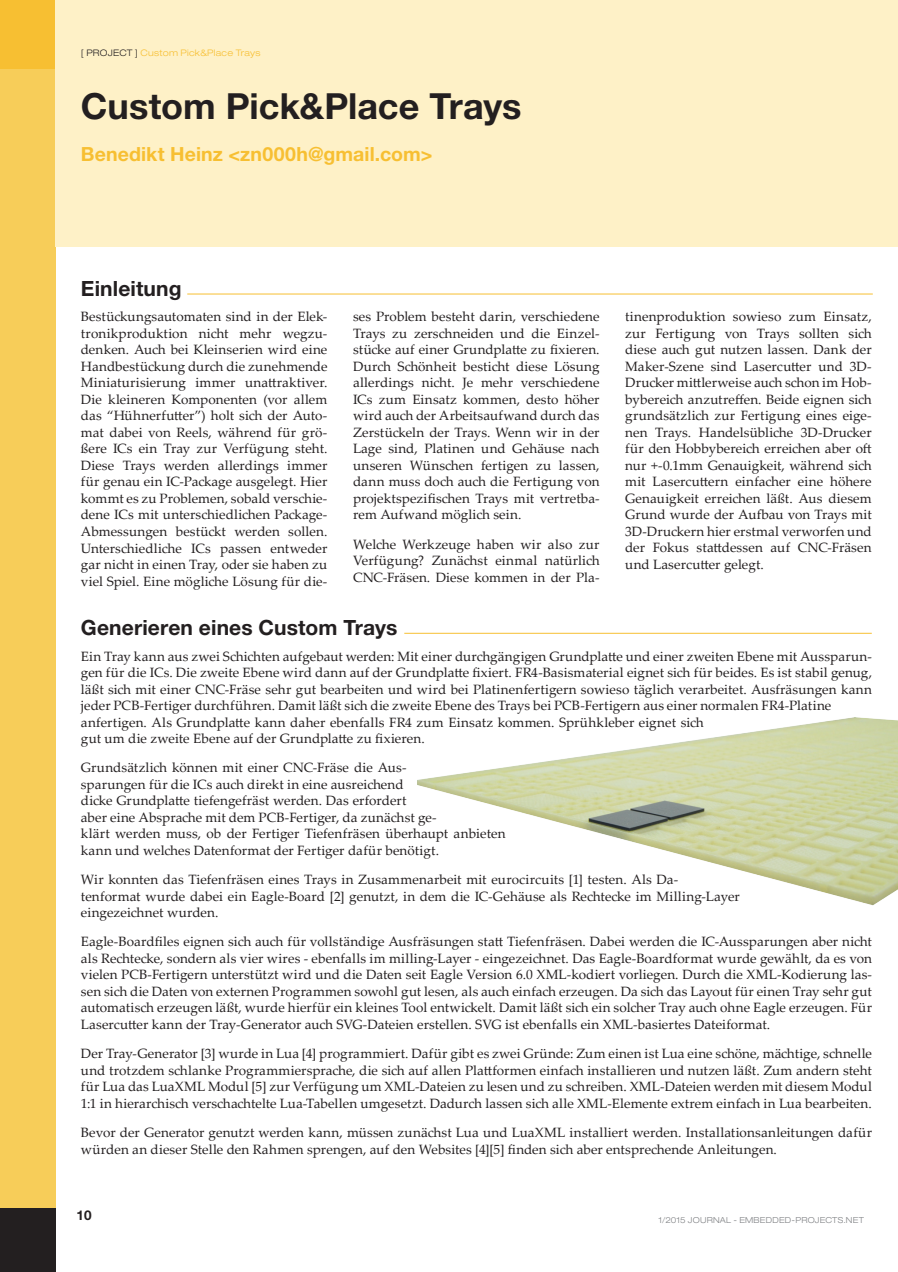
<style>
.page{position:relative;width:898px;height:1272px;background:#fff}
.page>*{position:absolute;margin:0;border:0;box-sizing:border-box;transform-origin:0 0}
.t1{font:700 36px "Helvetica Neue LT Std";color:#231f20}
.t2{font:700 21px "Helvetica Neue LT Std";letter-spacing:.005em;color:#231f20}
.t3{font:700 19.5px "Helvetica Neue LT Std";letter-spacing:.005em;color:#f7bf32}
.t4{font:13.5px/16.5px "Palatino Linotype";letter-spacing:.005em;color:#231f20;text-align:justify}
.t5{font:700 13.5px "Helvetica Neue LT Std";color:#231f20}
.t6{font:300 expanded 9px "Helvetica Neue LT Std";letter-spacing:.025em;color:#f7bf32}
.t7{font:300 expanded 8.25px "Helvetica Neue LT Std";letter-spacing:.025em;color:#808285}
.s1{color:#231f20}
</style>
<div class="page">
<div style="left:0;top:68px;width:55px;height:1140px;background:#f7cd59"></div>
<div style="left:0;top:0;width:55px;height:68px;background:#f7bf32"></div>
<div style="left:0;top:1208px;width:55px;height:63px;background:#231f20"></div>
<hr style="left:187px;top:293px;width:685px;height:1px;background:#f7bf32">
<hr style="left:404px;top:633px;width:467px;height:1px;background:#f7bf32">
<div style="left:55px;top:0;width:842px;height:22px;background:#fef1c7"></div>
<div style="left:55px;top:3px;width:842px;height:244px;background:#fef1c7"></div>
<img style="left:417px;top:718px;width:480px;height:188px">
<p class="t6" style="left:81px;top:48px;width:181px"><span class="s1">[ PROJECT ]</span> Custom Pick&amp;Place Trays</p>
<h1 class="t1" style="left:81px;top:84px;width:442px">Custom Pick&amp;Place Trays</h1>
<h3 class="t3" style="left:81px;top:142px;width:353px">Benedikt Heinz &lt;zn000h@gmail.com&gt;</h3>
<h2 class="t2" style="left:81px;top:275px;width:102px">Einleitung</h2>
<p class="t4" style="left:81px;top:308px;width:248px">Bestückungsautomaten sind in der Elek&shy;tronikproduktion nicht mehr wegzu&shy;denken. Auch bei Kleinserien wird eine Handbestückung durch die zunehmende Miniaturisierung immer unattraktiver.<br>Die kleineren Komponenten (vor allem das “Hühnerfutter”) holt sich der Auto&shy;mat dabei von Reels, während für grö&shy;ßere ICs ein Tray zur Verfügung steht.<br>Diese Trays werden allerdings immer für genau ein IC-Package ausgelegt. Hier kommt es zu Problemen, sobald verschie&shy;dene ICs mit unterschiedlichen Package-Abmessungen bestückt werden sollen.<br>Unterschiedliche ICs passen entweder gar nicht in einen Tray, oder sie haben zu viel Spiel. Eine mögliche Lösung für die-</p>
<p class="t4" style="left:353px;top:308px;width:248px">ses Problem besteht darin, verschiedene Trays zu zerschneiden und die Einzel&shy;stücke auf einer Grundplatte zu fixieren.<br>Durch Schönheit besticht diese Lösung allerdings nicht. Je mehr verschiedene ICs zum Einsatz kommen, desto höher wird auch der Arbeitsaufwand durch das Zerstückeln der Trays. Wenn wir in der Lage sind, Platinen und Gehäuse nach unseren Wünschen fertigen zu lassen, dann muss doch auch die Fertigung von projektspezifischen Trays mit vertretba&shy;rem Aufwand möglich sein.</p>
<p class="t4" style="left:353px;top:535px;width:248px">Welche Werkzeuge haben wir also zur Verfügung? Zunächst einmal natürlich CNC-Fräsen. Diese kommen in der Pla-</p>
<h2 class="t2" style="left:81px;top:614px;width:318px">Generieren eines Custom Trays</h2>
<p class="t4" style="left:625px;top:308px;width:248px">tinenproduktion sowieso zum Einsatz, zur Fertigung von Trays sollten sich diese auch gut nutzen lassen. Dank der Maker-Szene sind Lasercutter und 3D-Drucker mittlerweise auch schon im Hob&shy;bybereich anzutreffen. Beide eignen sich grundsätzlich zur Fertigung eines eige&shy;nen Trays. Handelsübliche 3D-Drucker für den Hobbybereich erreichen aber oft nur +-0.1mm Genauigkeit, während sich mit Lasercuttern einfacher eine höhere Genauigkeit erreichen läßt. Aus diesem Grund wurde der Aufbau von Trays mit 3D-Druckern hier erstmal verworfen und der Fokus stattdessen auf CNC-Fräsen und Lasercutter gelegt.</p>
<p class="t4" style="left:81px;top:647px;width:792px;text-align:left">Ein Tray kann aus zwei Schichten aufgebaut werden: Mit einer durchgängigen Grundplatte und einer zweiten Ebene mit Aussparun&shy;gen für die ICs. Die zweite Ebene wird dann auf der Grundplatte fixiert. FR4-Basismaterial eignet sich für beides. Es ist stabil genug, läßt sich mit einer CNC-Fräse sehr gut bearbeiten und wird bei Platinenfertigern sowieso täglich verarbeitet. Ausfräsungen kann jeder PCB-Fertiger durchführen. Damit läßt sich die zweite Ebene des Trays bei PCB-Fertigern aus einer normalen FR4-Platine anfertigen. Als Grundplatte kann daher ebenfalls FR4 zum Einsatz kommen. Sprühkleber eignet sich<br>gut um die zweite Ebene auf der Grundplatte zu fixieren.</p>
<p class="t4" style="left:81px;top:759px;width:426px;text-align:left">Grundsätzlich können mit einer CNC-Fräse die Aus-<br>sparungen für die ICs auch direkt in eine ausreichend<br>dicke Grundplatte tiefengefräst werden. Das erfordert<br>aber eine Absprache mit dem PCB-Fertiger, da zunächst ge-<br>klärt werden muss, ob der Fertiger Tiefenfräsen überhaupt anbieten kann und welches Datenformat der Fertiger dafür benötigt.</p>
<p class="t4" style="left:81px;top:870px;width:660px;text-align:left">Wir konnten das Tiefenfräsen eines Trays in Zusammenarbeit mit eurocircuits [1] testen. Als Da&shy;tenformat wurde dabei ein Eagle-Board [2] genutzt, in dem die IC-Gehäuse als Rechtecke im Milling-Layer eingezeichnet wurden.</p>
<p class="t4" style="left:81px;top:933px;width:792px">Eagle-Boardfiles eignen sich auch für vollständige Ausfräsungen statt Tiefenfräsen. Dabei werden die IC-Aussparungen aber nicht als Rechtecke, sondern als vier wires - ebenfalls im milling-Layer - eingezeichnet. Das Eagle-Boardformat wurde gewählt, da es von vielen PCB-Fertigern unterstützt wird und die Daten seit Eagle Version 6.0 XML-kodiert vorliegen. Durch die XML-Kodierung las&shy;sen sich die Daten von externen Programmen sowohl gut lesen, als auch einfach erzeugen. Da sich das Layout für einen Tray sehr gut automatisch erzeugen läßt, wurde hierfür ein kleines Tool entwickelt. Damit läßt sich ein solcher Tray auch ohne Eagle erzeugen. Für Lasercutter kann der Tray-Generator auch SVG-Dateien erstellen. SVG ist ebenfalls ein XML-basiertes Dateiformat.</p>
<p class="t4" style="left:81px;top:1044px;width:792px">Der Tray-Generator [3] wurde in Lua [4] programmiert. Dafür gibt es zwei Gründe: Zum einen ist Lua eine schöne, mächtige, schnelle und trotzdem schlanke Programmiersprache, die sich auf allen Plattformen einfach installieren und nutzen läßt. Zum andern steht für Lua das LuaXML Modul [5] zur Verfügung um XML-Dateien zu lesen und zu schreiben. XML-Dateien werden mit diesem Modul 1:1 in hierarchisch verschachtelte Lua-Tabellen umgesetzt. Dadurch lassen sich alle XML-Elemente extrem einfach in Lua bearbeiten.</p>
<p class="t4" style="left:81px;top:1123px;width:792px">Bevor der Generator genutzt werden kann, müssen zunächst Lua und LuaXML installiert werden. Installationsanleitungen dafür würden an dieser Stelle den Rahmen sprengen, auf den Websites [4][5] finden sich aber entsprechende Anleitungen.</p>
<p class="t5" style="left:77px;top:1206px;width:17px">10</p>
<p class="t7" style="left:658px;top:1214px;width:207px">1/2015 JOURNAL - EMBEDDED-PROJECTS.NET</p>
</div>
